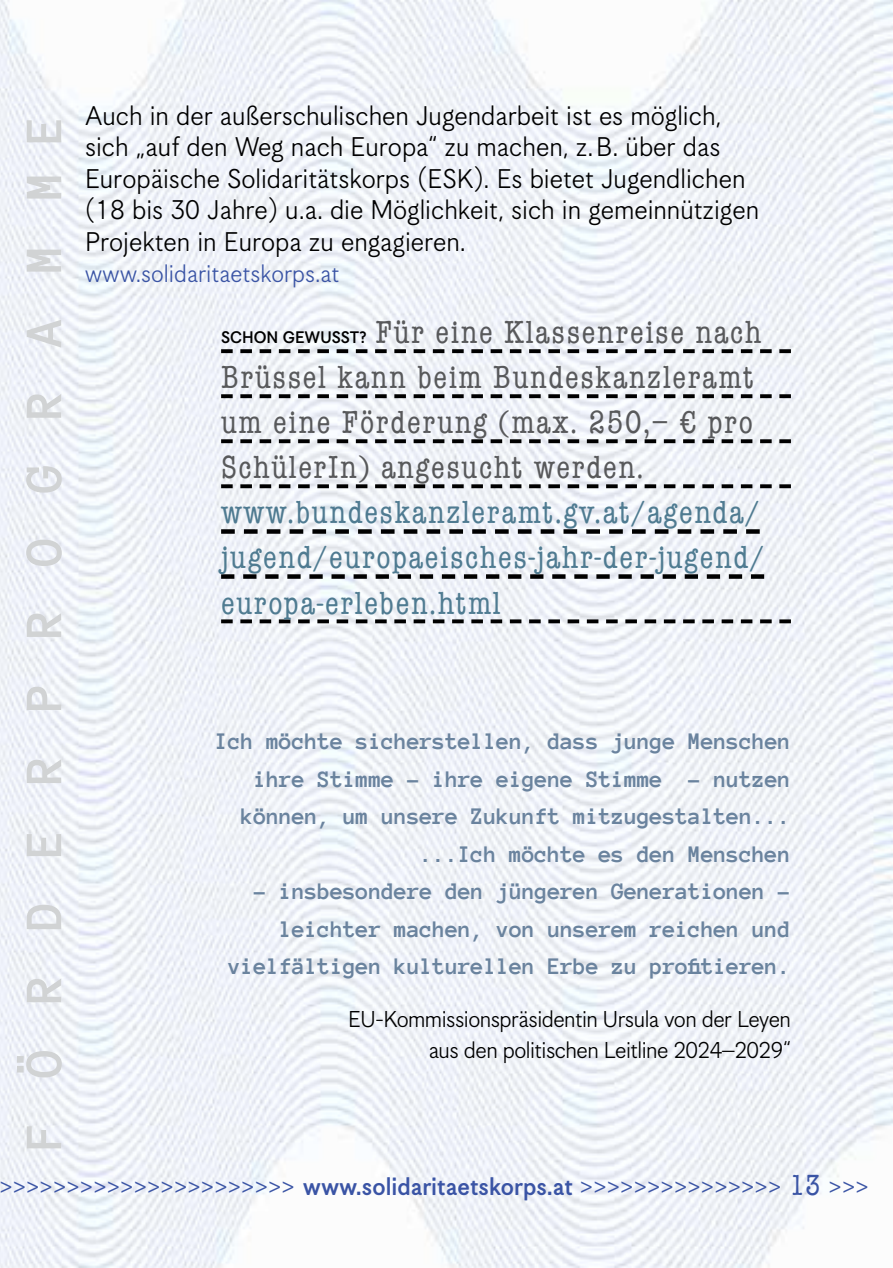
<style>
.page{position:relative;width:893px;height:1268px;background:#fff}
.page>*{position:absolute;margin:0;border:0;box-sizing:border-box;transform-origin:0 0}
.t1{font:700 54px "Anonymous Pro";color:#d1d3d4}
.t2{font:condensed 33px/45px "American Typewriter";letter-spacing:.05em;color:#58595b}
.t3{font:condensed 33px/45px "American Typewriter";letter-spacing:.05em;color:#4f7b91}
.t4{font:30px/31.5px "Korpus Grotesk A";color:#000}
.t5{font:27px "Korpus Grotesk A";color:#3a54a5}
.t6{font:25.5px/31.5px "Korpus Grotesk A";letter-spacing:-.02em;color:#000;text-align:right}
.t7{font:700 24.3px/37.5px "Anonymous Pro";letter-spacing:-.02em;color:#6a839e;text-align:right}
.t8{font:condensed 24px "American Typewriter";color:#3a54a5}
.s1{font-family:"Korpus Grotesk D";font-stretch:normal;font-size:18px;color:#000}
.s2{font-family:"Korpus Grotesk D";font-stretch:normal;font-size:27px}
.s3{font-size:30px}
</style>
<div class="page">
<img style="left:0;top:0;width:893px;height:1267px">
<svg style="left:221px;top:349px;width:570px;height:4px"></svg>
<svg style="left:221px;top:394px;width:570px;height:4px"></svg>
<svg style="left:221px;top:439px;width:570px;height:4px"></svg>
<svg style="left:221px;top:484px;width:570px;height:4px"></svg>
<svg style="left:221px;top:529px;width:539px;height:4px"></svg>
<svg style="left:221px;top:574px;width:543px;height:4px"></svg>
<svg style="left:221px;top:619px;width:570px;height:4px"></svg>
<h1 class="t1" style="left:12px;top:1149px;width:1036px;rotate:-90deg">F Ö R D E R P R O G R A M M E</h1>
<p class="t4" style="left:85px;top:99px;width:676px">Auch in der außerschulischen Jugendarbeit ist es möglich, sich „auf den Weg nach Europa“ zu machen, z.B. über das Europäische Solidaritätskorps (ESK). Es bietet Jugendlichen (18 bis 30 Jahre) u.a. die Möglichkeit, sich in gemeinnützigen Projekten in Europa zu engagieren.</p>
<p class="t5" style="left:85px;top:259px;width:256px">www.solidaritaetskorps.at</p>
<h2 class="t2" style="left:221px;top:309px;width:542px"><span class="s1">SCHON GEWUSST?</span> Für eine Klassenreise nach Brüssel kann beim Bundeskanzleramt um eine Förderung (max. 250,– € pro SchülerIn) angesucht werden.</h2>
<h2 class="t3" style="left:221px;top:489px;width:545px">www.bundeskanzleramt.gv.at/agenda/ jugend/europaeisches-jahr-der-jugend/ europa-erleben.html</h2>
<p class="t7" style="left:215px;top:721px;width:577px">Ich möchte sicherstellen, dass junge Menschen ihre Stimme - ihre eigene Stimme - nutzen können, um unsere Zukunft mitzugestalten... ...Ich möchte es den Menschen</p>
<p class="t7" style="left:228px;top:871px;width:564px">- insbesondere den jüngeren Generationen - leichter machen, von unserem reichen und vielfältigen kulturellen Erbe zu profitieren.</p>
<p class="t6" style="left:348px;top:1002px;width:444px">EU-Kommissionspräsidentin Ursula von der Leyen aus den politischen Leitline 2024–2029“</p>
<p class="t8" style="left:0;top:1168px;width:870px">&gt;&gt;&gt;&gt;&gt;&gt;&gt;&gt;&gt;&gt;&gt;&gt;&gt;&gt;&gt;&gt;&gt;&gt;&gt;&gt;&gt;&gt; <span class="s2">www.solidaritaetskorps.at</span> &gt;&gt;&gt;&gt;&gt;&gt;&gt;&gt;&gt;&gt;&gt;&gt;&gt;&gt;&gt; <span class="s3">13</span> &gt;&gt;&gt;</p>
</div>
